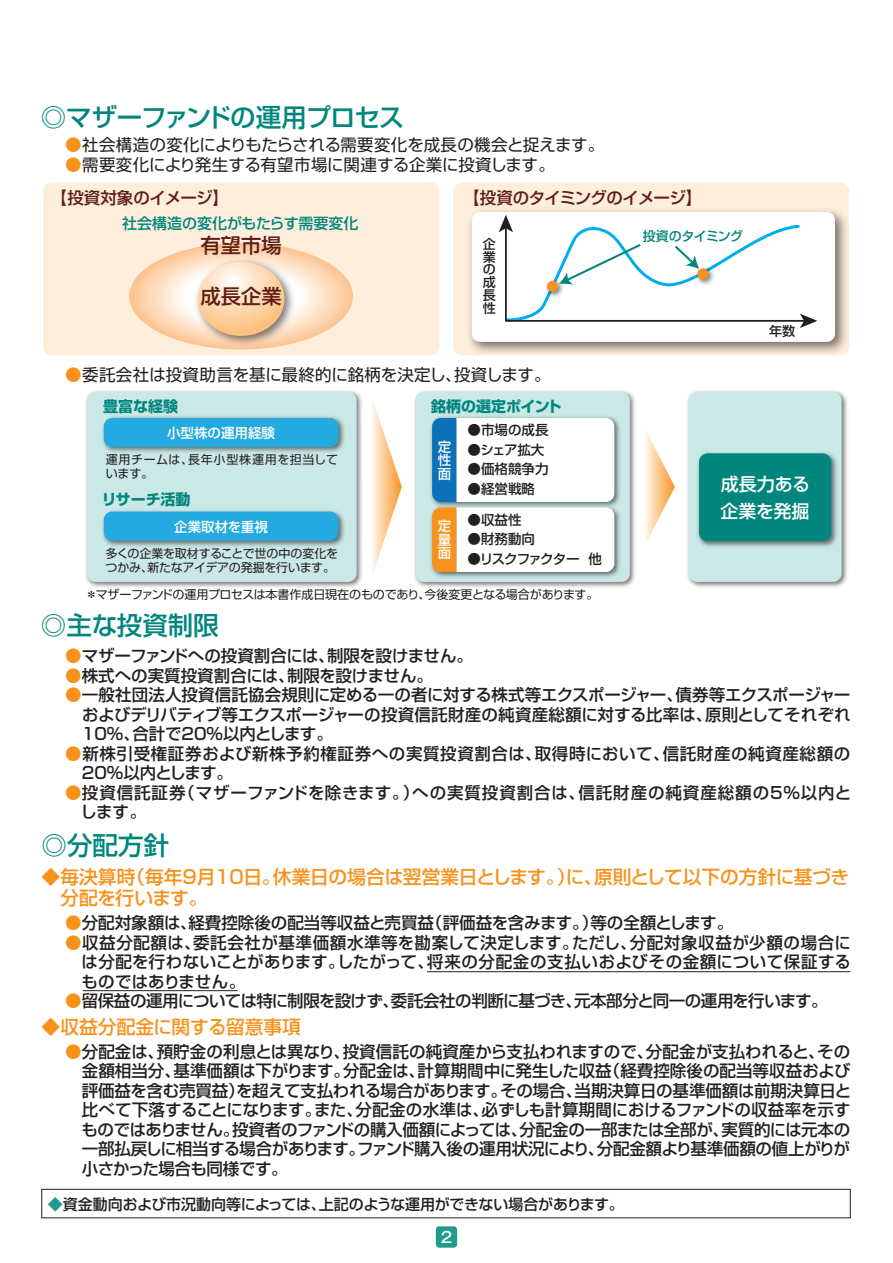
<style>
.page{position:relative;width:893px;height:1263px;background:#fff}
.page>*{position:absolute;margin:0;border:0;box-sizing:border-box;transform-origin:0 0}
.t1{font:500 25.5px "Shin Go Pro";letter-spacing:-.045em;color:#00867d}
.t2{font:500 25.5px "Shin Go Pro";letter-spacing:-.01em;color:#00867d}
.t3{font:500 20.25px "Shin Go Pro";color:#601d16}
.t4{font:500 18.75px/21px "Shin Go Pro";letter-spacing:-.01em;color:#f7931d}
.t5{font:500 18px/27px "Shin Go Pro";color:#fff}
.t6{font:500 16.5px/19.5px "Shin Go Pro";color:#231f20;text-align:justify}
.t7{font:16.5px/33.3px "Shin Go Pro";letter-spacing:-.005em;color:#231f20}
.t8{font:500 16.5px "Shin Go Pro";letter-spacing:-.03em;color:#231f20}
.t9{font:500 16.5px/19.5px "Shin Go Pro";letter-spacing:.035em;color:#231f20}
.t10{font:500 16.5px/19.5px "Shin Go Pro";letter-spacing:.055em;color:#231f20}
.t11{font:500 16.5px "Shin Go Pro";letter-spacing:-.05em;color:#601d16}
.t12{font:500 15px "Shin Go Pro";letter-spacing:-.01em;color:#231f20}
.t13{font:700 15px "Shin Go Pro";color:#00867d}
.t14{font:500 15px "Shin Go Pro";color:#00867d}
.t15{font:500 15px "Gothic MB101 Pro";color:#fff}
.t16{font:500 13.5px "Shin Go Pro";color:#231f20}
.t17{font:500 13.5px/13.5px "Shin Go Pro";color:#fff;text-align:justify}
.t18{font:500 13.5px "Shin Go Pro";letter-spacing:-.085em;color:#231f20}
.t19{font:500 13.05px/12.9px "Shin Go Pro";color:#231f20;text-align:justify}
.t20{font:500 13.05px "Shin Go Pro";letter-spacing:-.055em;color:#00867d}
.t21{font:12px/14.4px "Shin Go Pro";letter-spacing:-.01em;color:#231f20}
.t22{font:12px/14.4px "Shin Go Pro";letter-spacing:.05em;color:#231f20}
.s1{color:#f7931d}
.s2{font-weight:500;color:#601d16}
.s3{color:#229b8f}
</style>
<div class="page">
<hr style="left:427px;top:971px;width:423px;height:1px;background:#231f20">
<hr style="left:83px;top:990px;width:154px;height:1px;background:#231f20">
<div style="left:43px;top:182px;width:396px;height:173px;background:#feeedb;border-radius:9px"></div>
<div style="left:453px;top:182px;width:396px;height:173px;background:#feeedb;border-radius:9px"></div>
<svg style="left:129px;top:243px;width:224px;height:106px"></svg>
<img style="left:463px;top:210px;width:386px;height:146px">
<div style="left:472px;top:212px;width:363px;height:130px;background:#fff;border-radius:8px"></div>
<svg style="left:499px;top:215px;width:318px;height:113px"></svg>
<img style="left:85px;top:390px;width:277px;height:198px">
<div style="left:87px;top:392px;width:270px;height:190px;background:#c9e8e6;border-radius:9px"></div>
<img style="left:687px;top:390px;width:161px;height:198px">
<div style="left:688px;top:392px;width:154px;height:190px;background:#c9e8e6;border-radius:9px"></div>
<img style="left:414px;top:390px;width:221px;height:198px">
<div style="left:415px;top:392px;width:215px;height:190px;background:#c9e8e6;border-radius:9px"></div>
<img style="left:103px;top:416px;width:241px;height:36px">
<div style="left:104px;top:418px;width:234px;height:29px;background:#24aae1;border-radius:9px"></div>
<img style="left:103px;top:511px;width:241px;height:35px">
<div style="left:104px;top:511px;width:234px;height:30px;background:#24aae1;border-radius:9px"></div>
<img style="left:431px;top:416px;width:189px;height:87px">
<img style="left:431px;top:503px;width:189px;height:74px">
<svg style="left:432px;top:418px;width:182px;height:154px;background:#e7eae8"></svg>
<img style="left:697px;top:452px;width:140px;height:95px">
<div style="left:699px;top:453px;width:132px;height:88px;background:#00867d;border-radius:9px"></div>
<svg style="left:372px;top:399px;width:30px;height:175px"></svg>
<svg style="left:645px;top:430px;width:30px;height:114px"></svg>
<div style="left:41px;top:1189px;width:809px;height:29px;border:1px solid #231f20"></div>
<div style="left:436px;top:1226px;width:21px;height:21px;background:#229b8f;border-radius:3px"></div>
<h1 class="t1" style="left:41px;top:96px;width:365px">◎マザーファンドの運用プロセス</h1>
<p class="t7" style="left:65px;top:126px;width:541px"><span class="s1">●</span>社会構造の変化によりもたらされる需要変化を成長の機会と捉えます。</p>
<p class="t7" style="left:51px;top:146px;width:506px;text-indent:15px"><span class="s1">●</span>需要変化により発生する有望市場に関連する企業に投資します。<span class="s2">【投資対象のイメージ】</span></p>
<p class="t3" style="left:201px;top:228px;width:82px">有望市場</p>
<p class="t11" style="left:463px;top:184px;width:241px">【投資のタイミングのイメージ】</p>
<p class="t14" style="left:122px;top:210px;width:238px">社会構造の変化がもたらす需要変化</p>
<p class="t20" style="left:643px;top:225px;width:102px">投資のタイミング</p>
<p class="t19" style="left:483px;top:236px;width:14px">企業の成長性</p>
<p class="t3" style="left:201px;top:280px;width:82px">成長企業</p>
<p class="t19" style="left:769px;top:323px;width:28px">年数</p>
<p class="t7" style="left:65px;top:356px;width:487px"><span class="s1">●</span>委託会社は投資助言を基に最終的に銘柄を決定し、投資します。</p>
<p class="t13" style="left:103px;top:394px;width:76px">豊富な経験</p>
<p class="t17" style="left:167px;top:424px;width:109px">小型株の運用経験</p>
<p class="t22" style="left:106px;top:451px;width:234px">運用チームは、長年小型株運用を担当しています。</p>
<p class="t13" style="left:102px;top:487px;width:90px">リサーチ活動</p>
<p class="t17" style="left:174px;top:518px;width:95px">企業取材を重視</p>
<p class="t21" style="left:106px;top:544px;width:234px">多くの企業を取材することで世の中の変化をつかみ、新たなアイデアの発掘を行います。</p>
<p class="t13" style="left:431px;top:394px;width:132px">銘柄の選定ポイント</p>
<p class="t17" style="left:438px;top:438px;width:15px">定性面</p>
<p class="t16" style="left:468px;top:419px;width:82px">●市場の成長</p>
<p class="t16" style="left:468px;top:439px;width:78px">●シェア拡大</p>
<p class="t16" style="left:468px;top:458px;width:82px">●価格競争力</p>
<p class="t16" style="left:468px;top:478px;width:69px">●経営戦略</p>
<p class="t16" style="left:468px;top:509px;width:55px">●収益性</p>
<p class="t16" style="left:468px;top:528px;width:69px">●財務動向</p>
<p class="t18" style="left:468px;top:547px;width:136px">●リスクファクター 他</p>
<p class="t17" style="left:438px;top:518px;width:15px">定量面</p>
<p class="t21" style="left:85px;top:586px;width:514px">＊マザーファンドの運用プロセスは本書作成日現在のものであり、今後変更となる場合があります。</p>
<h1 class="t2" style="left:41px;top:604px;width:180px">◎主な投資制限</h1>
<p class="t5" style="left:721px;top:469px;width:91px">成長力ある企業を発掘</p>
<p class="t8" style="left:65px;top:642px;width:409px"><span class="s1">●</span>マザーファンドへの投資割合には、制限を設けません。</p>
<p class="t6" style="left:65px;top:663px;width:369px"><span class="s1">●</span>株式への実質投資割合には、制限を設けません。</p>
<p class="t6" style="left:82px;top:683px;width:770px;text-indent:-16px"><span class="s1">●</span>一般社団法人投資信託協会規則に定める一の者に対する株式等エクスポージャー、債券等エクスポージャーおよびデリバティブ等エクスポージャーの投資信託財産の純資産総額に対する比率は、原則としてそれぞれ10％、合計で20％以内とします。</p>
<p class="t9" style="left:82px;top:741px;width:770px;text-indent:-16px"><span class="s1">●</span>新株引受権証券および新株予約権証券への実質投資割合は、取得時において、信託財産の純資産総額の<br>20％以内とします。</p>
<p class="t10" style="left:80px;top:780px;width:772px;text-indent:-15px"><span class="s1">●</span>投資信託証券（マザーファンドを除きます。）への実質投資割合は、信託財産の純資産総額の５％以内とします。</p>
<h1 class="t2" style="left:42px;top:824px;width:129px">◎分配方針</h1>
<p class="t4" style="left:42px;top:864px;width:809px">◆毎決算時（毎年9月10日。休業日の場合は翌営業日とします。）に、原則として以下の方針に基づき　分配を行います。</p>
<p class="t6" style="left:65px;top:911px;width:669px"><span class="s1">●</span>分配対象額は､経費控除後の配当等収益と売買益（評価益を含みます。）等の全額とします。</p>
<p class="t6" style="left:82px;top:930px;width:771px;text-indent:-16px"><span class="s1">●</span>収益分配額は､委託会社が基準価額水準等を勘案して決定します。ただし、分配対象収益が少額の場合には分配を行わないことがあります。したがって、将来の分配金の支払いおよびその金額について保証するものではありません。</p>
<p class="t8" style="left:65px;top:987px;width:764px"><span class="s1">●</span>留保益の運用については特に制限を設けず、委託会社の判断に基づき、元本部分と同一の運用を行います。</p>
<p class="t4" style="left:42px;top:1014px;width:261px">◆収益分配金に関する留意事項</p>
<p class="t6" style="left:82px;top:1039px;width:771px;text-indent:-16px"><span class="s1">●</span>分配金は、預貯金の利息とは異なり、投資信託の純資産から支払われますので、分配金が支払われると、その金額相当分、基準価額は下がります。分配金は、計算期間中に発生した収益（経費控除後の配当等収益および評価益を含む売買益）を超えて支払われる場合があります。その場合、当期決算日の基準価額は前期決算日と比べて下落することになります。また、分配金の水準は、必ずしも計算期間におけるファンドの収益率を示すものではありません。投資者のファンドの購入価額によっては、分配金の一部または全部が、実質的には元本の一部払戻しに相当する場合があります。ファンド購入後の運用状況により、分配金額より基準価額の値上がりが小さかった場合も同様です。</p>
<p class="t12" style="left:48px;top:1192px;width:578px"><span class="s3">◆</span>資金動向および市況動向等によっては、上記のような運用ができない場合があります。</p>
<p class="t15" style="left:441px;top:1225px;width:13px">2</p>
</div>
